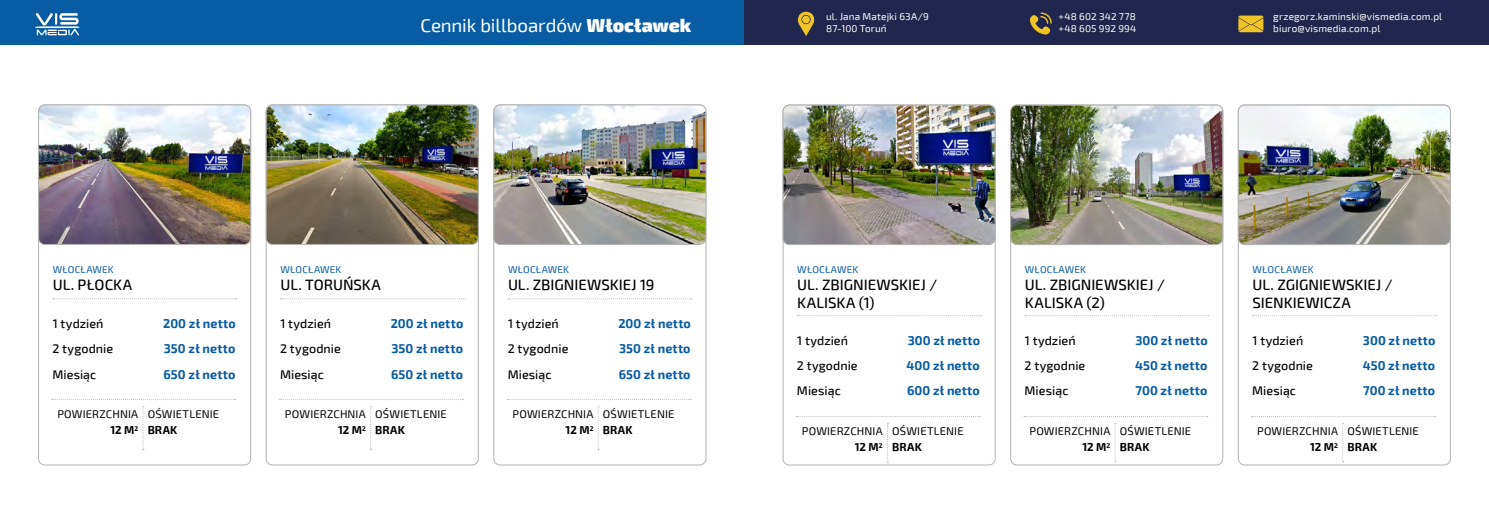
<style>
.page{position:relative;width:1489px;height:525px;background:#fff}
.page>*{position:absolute;margin:0;border:0;box-sizing:border-box;transform-origin:0 0}
.t1{font:18.75px "Exo 2";letter-spacing:-.01em;color:#fff}
.t2{font:500 15px/18px "Exo 2";letter-spacing:-.005em;color:#000}
.t3{font:700 12.5px/25.1px "Exo 2";letter-spacing:.01em;color:#075ca4;text-align:justify}
.t4{font:500 12.5px/25.1px "Exo 2";letter-spacing:.005em;color:#000}
.t5{font:11.25px/16.6px "Exo 2";letter-spacing:.015em;color:#000;text-align:right}
.t6{font:700 11.25px "Exo 2";letter-spacing:.025em;color:#000}
.t7{font:10px/12px "Exo 2";letter-spacing:.015em;color:#fff}
.t8{font:10px "Exo 2";letter-spacing:.015em;color:#075ca4}
.s1{font-weight:900}
.s2{font-weight:700}
</style>
<div class="page">
<div style="left:0;top:0;width:1488px;height:45px;background:#075ca4"></div>
<svg style="left:35px;top:13px;width:45px;height:22px"></svg>
<div style="left:744px;top:0;width:744px;height:45px;background:#21264e"></div>
<svg style="left:1238px;top:16px;width:25px;height:16px"></svg>
<svg style="left:1029px;top:12px;width:22px;height:23px"></svg>
<svg style="left:797px;top:12px;width:17px;height:24px"></svg>
<svg style="left:53px;top:298px;width:184px;height:1px"></svg>
<svg style="left:52px;top:399px;width:184px;height:1px"></svg>
<svg style="left:143px;top:406px;width:1px;height:44px"></svg>
<svg style="left:280px;top:298px;width:184px;height:1px"></svg>
<svg style="left:279px;top:399px;width:184px;height:1px"></svg>
<svg style="left:370px;top:406px;width:1px;height:44px"></svg>
<svg style="left:508px;top:298px;width:184px;height:1px"></svg>
<svg style="left:507px;top:399px;width:184px;height:1px"></svg>
<svg style="left:598px;top:406px;width:1px;height:44px"></svg>
<svg style="left:797px;top:315px;width:184px;height:1px"></svg>
<svg style="left:796px;top:416px;width:184px;height:1px"></svg>
<svg style="left:887px;top:423px;width:1px;height:40px"></svg>
<svg style="left:1024px;top:315px;width:184px;height:1px"></svg>
<svg style="left:1023px;top:416px;width:184px;height:1px"></svg>
<svg style="left:1114px;top:423px;width:1px;height:39px"></svg>
<img style="left:39px;top:105px;width:212px;height:139px">
<div style="left:38px;top:105px;width:213px;height:139px;border:1px solid #b3b2b2;border-radius:6px"></div>
<img style="left:266px;top:105px;width:212px;height:139px">
<div style="left:266px;top:105px;width:212px;height:139px;border:1px solid #b3b2b2;border-radius:6px"></div>
<img style="left:494px;top:105px;width:212px;height:139px">
<div style="left:493px;top:105px;width:213px;height:139px;border:1px solid #b3b2b2;border-radius:6px"></div>
<img style="left:783px;top:105px;width:212px;height:139px">
<div style="left:782px;top:105px;width:213px;height:140px;border:1px solid #b3b2b2;border-radius:6px"></div>
<img style="left:1010px;top:105px;width:212px;height:139px">
<div style="left:1010px;top:105px;width:212px;height:140px;border:1px solid #b3b2b2;border-radius:6px"></div>
<svg style="left:1252px;top:315px;width:184px;height:1px"></svg>
<svg style="left:1251px;top:416px;width:184px;height:1px"></svg>
<svg style="left:1342px;top:423px;width:1px;height:39px"></svg>
<img style="left:1238px;top:105px;width:212px;height:139px">
<div style="left:1237px;top:105px;width:213px;height:140px;border:1px solid #b3b2b2;border-radius:6px"></div>
<h1 class="t1" style="left:420px;top:13px;width:272px">Cennik billboardów <span class="s1">Włocławek</span></h1>
<p class="t7" style="left:1058px;top:11px;width:79px">+48 602 342 778 +48 605 992 994</p>
<p class="t7" style="left:1273px;top:11px;width:170px">grzegorz.kaminski@vismedia.com.pl biuro@vismedia.com.pl</p>
<p class="t7" style="left:826px;top:11px;width:104px">ul. Jana Matejki 63A/9<br>87-100 Toruń</p>
<p class="t8" style="left:53px;top:262px;width:63px">WŁOCŁAWEK</p>
<p class="t2" style="left:53px;top:275px;width:81px">UL. PŁOCKA</p>
<p class="t4" style="left:52px;top:310px;width:62px">1 tydzień<br>2 tygodnie<br>Miesiąc</p>
<p class="t3" style="left:163px;top:310px;width:74px">200 zł netto 350 zł netto 650 zł netto</p>
<p class="t5" style="left:57px;top:405px;width:82px">POWIERZCHNIA<br><span class="s2">12 M</span><sup>2</sup></p>
<p class="t5" style="left:148px;top:405px;width:73px">OŚWIETLENIE</p>
<p class="t6" style="left:148px;top:422px;width:31px">BRAK</p>
<p class="t8" style="left:280px;top:262px;width:63px">WŁOCŁAWEK</p>
<p class="t2" style="left:280px;top:275px;width:102px">UL. TORUŃSKA</p>
<p class="t4" style="left:280px;top:310px;width:62px">1 tydzień<br>2 tygodnie<br>Miesiąc</p>
<p class="t3" style="left:391px;top:310px;width:74px">200 zł netto 350 zł netto 650 zł netto</p>
<p class="t5" style="left:285px;top:405px;width:82px">POWIERZCHNIA<br><span class="s2">12 M</span><sup>2</sup></p>
<p class="t5" style="left:375px;top:405px;width:73px">OŚWIETLENIE</p>
<p class="t6" style="left:375px;top:422px;width:31px">BRAK</p>
<p class="t8" style="left:508px;top:262px;width:63px">WŁOCŁAWEK</p>
<p class="t2" style="left:508px;top:275px;width:148px">UL. ZBIGNIEWSKIEJ 19</p>
<p class="t4" style="left:507px;top:310px;width:62px">1 tydzień<br>2 tygodnie<br>Miesiąc</p>
<p class="t3" style="left:618px;top:310px;width:74px">200 zł netto 350 zł netto 650 zł netto</p>
<p class="t5" style="left:512px;top:405px;width:82px">POWIERZCHNIA<br><span class="s2">12 M</span><sup>2</sup></p>
<p class="t5" style="left:603px;top:405px;width:73px">OŚWIETLENIE</p>
<p class="t6" style="left:603px;top:422px;width:31px">BRAK</p>
<p class="t8" style="left:797px;top:262px;width:63px">WŁOCŁAWEK</p>
<p class="t2" style="left:797px;top:275px;width:141px">UL. ZBIGNIEWSKIEJ /<br>KALISKA (1)</p>
<p class="t4" style="left:797px;top:327px;width:62px">1 tydzień<br>2 tygodnie<br>Miesiąc</p>
<p class="t3" style="left:906px;top:327px;width:75px">300 zł netto 400 zł netto 600 zł netto</p>
<p class="t5" style="left:801px;top:421px;width:82px">POWIERZCHNIA<br><span class="s2">12 M</span><sup>2</sup></p>
<p class="t5" style="left:892px;top:421px;width:73px">OŚWIETLENIE</p>
<p class="t6" style="left:892px;top:438px;width:31px">BRAK</p>
<p class="t8" style="left:1024px;top:262px;width:63px">WŁOCŁAWEK</p>
<p class="t2" style="left:1024px;top:275px;width:141px">UL. ZBIGNIEWSKIEJ /<br>KALISKA (2)</p>
<p class="t4" style="left:1024px;top:327px;width:62px">1 tydzień<br>2 tygodnie<br>Miesiąc</p>
<p class="t3" style="left:1134px;top:327px;width:74px">300 zł netto 450 zł netto 700 zł netto</p>
<p class="t5" style="left:1029px;top:421px;width:82px">POWIERZCHNIA<br><span class="s2">12 M</span><sup>2</sup></p>
<p class="t5" style="left:1119px;top:421px;width:73px">OŚWIETLENIE</p>
<p class="t6" style="left:1119px;top:438px;width:31px">BRAK</p>
<p class="t8" style="left:1252px;top:262px;width:63px">WŁOCŁAWEK</p>
<p class="t2" style="left:1252px;top:275px;width:141px">UL. ZGIGNIEWSKIEJ /<br>SIENKIEWICZA</p>
<p class="t4" style="left:1252px;top:327px;width:62px">1 tydzień<br>2 tygodnie<br>Miesiąc</p>
<p class="t3" style="left:1362px;top:327px;width:74px">300 zł netto 450 zł netto 700 zł netto</p>
<p class="t5" style="left:1256px;top:421px;width:82px">POWIERZCHNIA<br><span class="s2">12 M</span><sup>2</sup></p>
<p class="t5" style="left:1347px;top:421px;width:73px">OŚWIETLENIE</p>
<p class="t6" style="left:1347px;top:438px;width:31px">BRAK</p>
</div>
